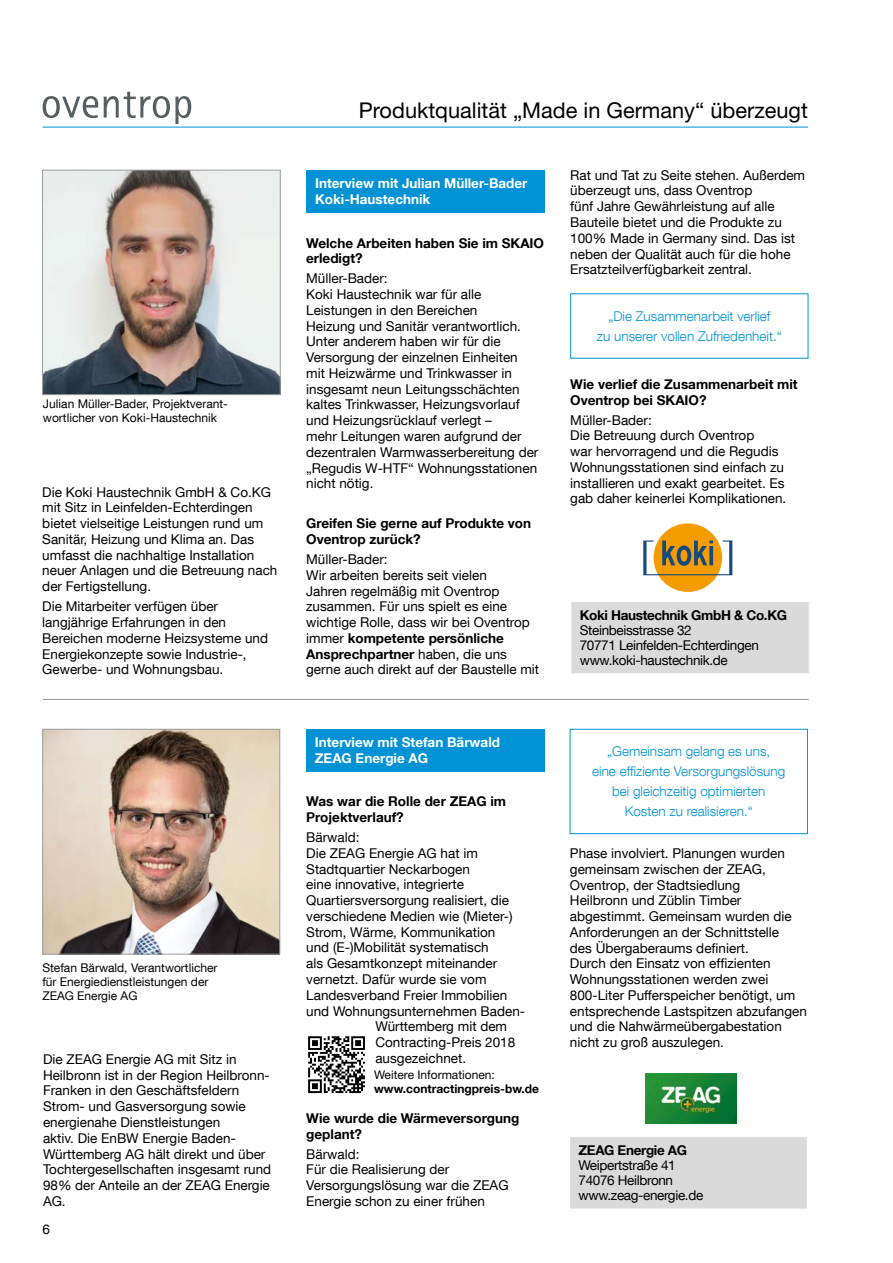
<style>
.page{position:relative;width:893px;height:1263px;background:#fff}
.page>*{position:absolute;margin:0;border:0;box-sizing:border-box;transform-origin:0 0}
.t1{font:21.75px "Helvetica Neue";color:#000}
.t2{font:13.5px/15.8px "Helvetica Neue LT Com";color:#000}
.t3{font:700 13.5px/15.8px "Helvetica Neue LT Com";color:#000}
.t4{font:300 13.5px/20px "Helvetica Neue LT Com";color:#0092d4;text-align:center}
.t5{font:13.5px/15px "Helvetica Neue LT Com";letter-spacing:-.025em;color:#000}
.t6{font:700 13.5px/15.8px "Helvetica Neue LT Com";color:#fff}
.t7{font:700 13.5px "Helvetica Neue LT Com";letter-spacing:-.025em;color:#000}
.t8{font:12px/14.2px "Helvetica Neue LT Com";color:#000}
.t9{font:700 12px "Helvetica Neue LT Com";color:#000}
.t10{font:12px "Helvetica Neue LT Pro";color:#000}
.s1{font-weight:700}
</style>
<div class="page">
<hr style="left:43px;top:127px;width:765px;height:1px;background:#0092d4">
<svg style="left:43px;top:92px;width:148px;height:32px"></svg>
<img style="left:44px;top:172px;width:235px;height:221px">
<div style="left:42px;top:170px;width:239px;height:225px;border:1px solid #9c9d9d"></div>
<div style="left:307px;top:170px;width:238px;height:42px;background:#0092d4"></div>
<div style="left:571px;top:601px;width:238px;height:73px;background:#dadada"></div>
<div style="left:570px;top:601px;width:240px;height:73px;border:1px solid #fff"></div>
<div style="left:653px;top:523px;width:69px;height:69px;background:#f59c00;border-radius:50%"></div>
<svg style="left:643px;top:540px;width:89px;height:35px"></svg>
<hr style="left:43px;top:699px;width:766px;height:1px;background:#9c9d9d">
<img style="left:44px;top:731px;width:234px;height:221px">
<div style="left:42px;top:729px;width:238px;height:225px;border:1px solid #9c9d9d"></div>
<div style="left:306px;top:729px;width:238px;height:42px;background:#0092d4"></div>
<div style="left:570px;top:1136px;width:237px;height:73px;background:#dadada"></div>
<div style="left:569px;top:1136px;width:239px;height:73px;border:1px solid #fff"></div>
<img style="left:645px;top:1073px;width:91px;height:50px">
<div style="left:570px;top:729px;width:238px;height:105px;border:1px solid #0092d4"></div>
<svg style="left:308px;top:1093px;width:53px;height:1px"></svg>
<svg style="left:308px;top:1036px;width:57px;height:57px"></svg>
<h1 class="t1" style="left:359px;top:97px;width:451px">Produktqualität „Made in Germany“ überzeugt</h1>
<p class="t2" style="left:570px;top:167px;width:236px">Rat und Tat zu Seite stehen. Außerdem überzeugt uns, dass Oventrop<br>fünf Jahre Gewährleistung auf alle Bauteile bietet und die Produkte zu 100% Made in Germany sind. Das ist neben der Qualität auch für die hohe Ersatzteilverfügbarkeit zentral.</p>
<p class="t6" style="left:315px;top:175px;width:214px">Interview mit Julian Müller-Bader<br>Koki-Haustechnik</p>
<p class="t3" style="left:306px;top:235px;width:239px">Welche Arbeiten haben Sie im SKAIO erledigt?</p>
<p class="t2" style="left:306px;top:270px;width:234px">Müller-Bader:<br>Koki Haustechnik war für alle<br>Leistungen in den Bereichen<br>Heizung und Sanitär verantwortlich.<br>Unter anderem haben wir für die<br>Versorgung der einzelnen Einheiten mit Heizwärme und Trinkwasser in insgesamt neun Leitungsschächten kaltes Trinkwasser, Heizungsvorlauf und Heizungsrücklauf verlegt –<br>mehr Leitungen waren aufgrund der dezentralen Warmwasserbereitung der „Regudis W-HTF“ Wohnungsstationen nicht nötig.</p>
<p class="t3" style="left:306px;top:515px;width:227px">Greifen Sie gerne auf Produkte von<br>Oventrop zurück?</p>
<p class="t2" style="left:306px;top:551px;width:235px">Müller-Bader:<br>Wir arbeiten bereits seit vielen<br>Jahren regelmäßig mit Oventrop zusammen. Für uns spielt es eine wichtige Rolle, dass wir bei Oventrop immer <span class="s1">kompetente persönliche<br>Ansprechpartner</span> haben, die uns gerne auch direkt auf der Baustelle mit</p>
<p class="t4" style="left:597px;top:306px;width:186px">„Die Zusammenarbeit verlief<br>zu unserer vollen Zufriedenheit.“</p>
<p class="t3" style="left:570px;top:376px;width:229px">Wie verlief die Zusammenarbeit mit<br>Oventrop bei SKAIO?</p>
<p class="t2" style="left:570px;top:412px;width:218px">Müller-Bader:<br>Die Betreuung durch Oventrop<br>war hervorragend und die Regudis<br>Wohnungsstationen sind einfach zu installieren und exakt gearbeitet. Es gab daher keinerlei Komplikationen.</p>
<p class="t8" style="left:43px;top:396px;width:186px">Julian Müller-Bader, Projektverant&shy;wortlicher von Koki-Haustechnik</p>
<p class="t2" style="left:42px;top:484px;width:237px">Die Koki Haustechnik GmbH &amp; Co.KG mit Sitz in Leinfelden-Echterdingen bietet vielseitige Leistungen rund um Sanitär, Heizung und Klima an. Das umfasst die nachhaltige Installation neuer Anlagen und die Betreuung nach der Fertigstellung.</p>
<p class="t2" style="left:42px;top:598px;width:227px">Die Mitarbeiter verfügen über langjährige Erfahrungen in den<br>Bereichen moderne Heizsysteme und<br>Energiekonzepte sowie Industrie-,<br>Gewerbe- und Wohnungsbau.</p>
<p class="t7" style="left:580px;top:607px;width:209px">Koki Haustechnik GmbH &amp; Co.KG</p>
<p class="t5" style="left:580px;top:622px;width:181px">Steinbeisstrasse 32<br>70771 Leinfelden-Echterdingen www.koki-haustechnik.de</p>
<p class="t8" style="left:42px;top:960px;width:177px">Stefan Bärwald, Verantwortlicher für Energiedienstleistungen der<br>ZEAG Energie AG</p>
<p class="t2" style="left:43px;top:1051px;width:230px">Die ZEAG Energie AG mit Sitz in<br>Heilbronn ist in der Region Heilbronn-<br>Franken in den Geschäftsfeldern<br>Strom- und Gasversorgung sowie energienahe Dienstleistungen<br>aktiv. Die EnBW Energie Baden-<br>Württemberg AG hält direkt und über<br>Tochtergesellschaften insgesamt rund<br>98% der Anteile an der ZEAG Energie<br>AG.</p>
<p class="t2" style="left:43px;top:1221px;width:9px">6</p>
<p class="t6" style="left:315px;top:734px;width:187px">Interview mit Stefan Bärwald<br>ZEAG Energie AG</p>
<p class="t3" style="left:306px;top:793px;width:201px">Was war die Rolle der ZEAG im<br>Projektverlauf?</p>
<p class="t2" style="left:306px;top:829px;width:55px">Bärwald:</p>
<p class="t2" style="left:306px;top:845px;width:173px">Die ZEAG Energie AG hat im</p>
<p class="t2" style="left:306px;top:861px;width:165px">Stadtquartier Neckarbogen</p>
<p class="t2" style="left:306px;top:876px;width:159px">eine innovative, integrierte</p>
<p class="t2" style="left:306px;top:892px;width:204px">Quartiersversorgung realisiert, die</p>
<p class="t2" style="left:306px;top:908px;width:208px">verschiedene Medien wie (Mieter-)</p>
<p class="t2" style="left:306px;top:924px;width:191px">Strom, Wärme, Kommunikation</p>
<p class="t2" style="left:306px;top:939px;width:184px">und (E-)Mobilität systematisch</p>
<p class="t2" style="left:306px;top:955px;width:193px">als Gesamtkonzept miteinander</p>
<p class="t2" style="left:306px;top:971px;width:182px">vernetzt. Dafür wurde sie vom</p>
<p class="t2" style="left:306px;top:987px;width:203px">Landesverband Freier Immobilien</p>
<p class="t2" style="left:306px;top:1002px;width:220px">und Wohnungsunternehmen Baden-</p>
<p class="t2" style="left:375px;top:1018px;width:133px">Württemberg mit dem</p>
<p class="t2" style="left:375px;top:1034px;width:141px">Contracting-Preis 2018</p>
<p class="t2" style="left:375px;top:1050px;width:92px">ausgezeichnet.</p>
<p class="t10" style="left:374px;top:1067px;width:122px">Weitere Informationen:</p>
<p class="t9" style="left:374px;top:1081px;width:166px">www.contractingpreis-bw.de</p>
<p class="t3" style="left:306px;top:1110px;width:215px">Wie wurde die Wärmeversorgung geplant?</p>
<p class="t2" style="left:306px;top:1145px;width:204px">Bärwald:<br>Für die Realisierung der<br>Versorgungslösung war die ZEAG<br>Energie schon zu einer frühen</p>
<p class="t4" style="left:592px;top:741px;width:195px">„Gemeinsam gelang es uns,<br>eine effiziente Versorgungslösung bei gleichzeitig optimierten<br>Kosten zu realisieren.“</p>
<p class="t2" style="left:570px;top:845px;width:239px">Phase involviert. Planungen wurden gemeinsam zwischen der ZEAG, Oventrop, der Stadtsiedlung<br>Heilbronn und Züblin Timber abgestimmt. Gemeinsam wurden die Anforderungen an der Schnittstelle<br>des Übergaberaums definiert.<br>Durch den Einsatz von effizienten Wohnungsstationen werden zwei 800-Liter Pufferspeicher benötigt, um entsprechende Lastspitzen abzufangen und die Nahwärmeübergabestation nicht zu groß auszulegen.</p>
<p class="t7" style="left:579px;top:1142px;width:110px">ZEAG Energie AG</p>
<p class="t5" style="left:579px;top:1157px;width:126px">Weipertstraße 41<br>74076 Heilbronn www.zeag-energie.de</p>
</div>
